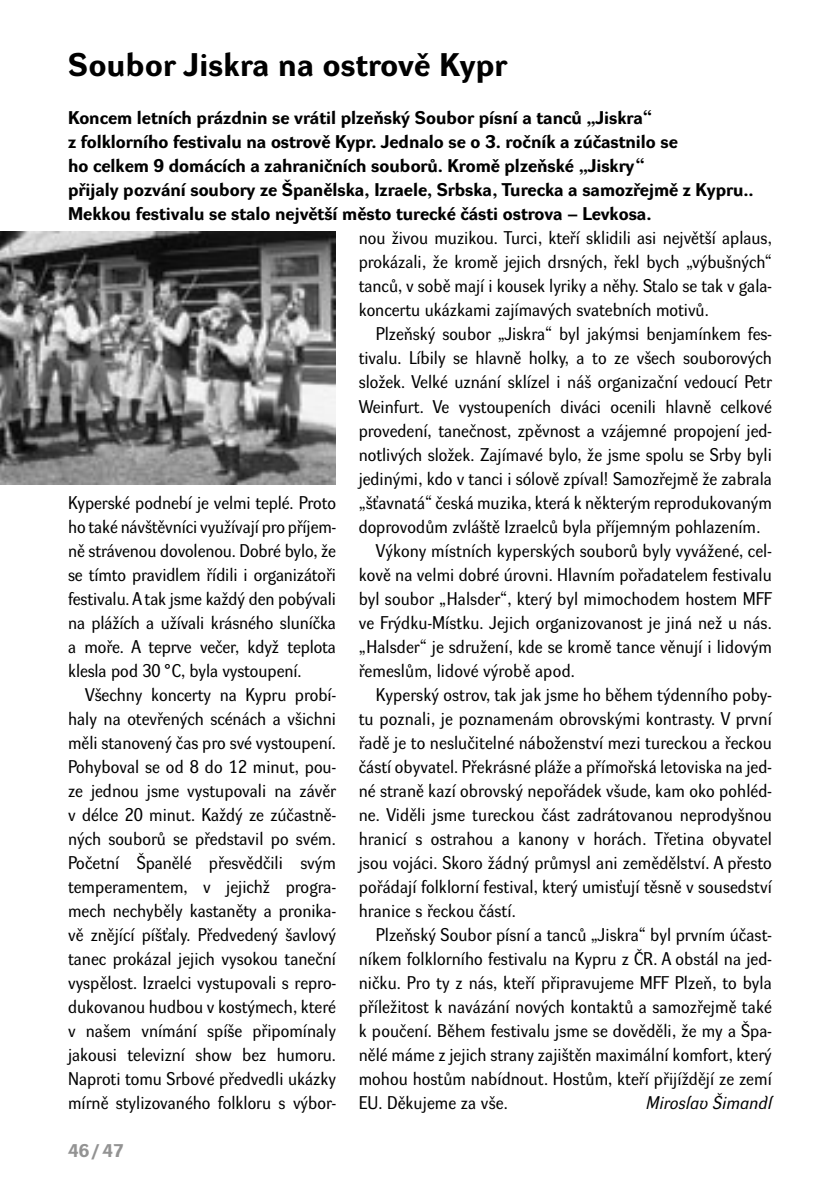
<style>
.page{position:relative;width:840px;height:1191px;background:#fff}
.page>*{position:absolute;margin:0;border:0;box-sizing:border-box;transform-origin:0 0}
.Nadpis_článku{font:700 32px "Dyna Grotesk RECE";letter-spacing:.01em;color:#000}
.ZTsans_cond{font:18px/24px "Dyna Grotesk RCE";letter-spacing:.005em;color:#000;text-align:justify}
.Perex{font:700 18px/24px "Dyna Grotesk RECE";color:#000}
.ZTsans_cond_-_BO{font:18px/24px "Dyna Grotesk RCE";letter-spacing:-.005em;color:#000;text-align:justify}
.ZTsans_cond-2{font:italic 18px "Dyna Grotesk RCE";letter-spacing:.01em;color:#000}
.t1{font:700 18px "Dyna Grotesk RECE";color:#939393}
</style>
<div class="page">
<img style="left:0;top:232px;width:336px;height:252px">
<p class="Nadpis_článku" style="left:68px;top:47px;width:440px">Soubor Jiskra na ostrově Kypr</p>
<p class="Perex" style="left:68px;top:108px;width:686px">Koncem letních prázdnin se vrátil plzeňský Soubor písní a tanců „Jiskra“<br>z folklorního festivalu na ostrově Kypr. Jednalo se o 3 . ročník a zúčastnilo se<br>ho celkem 9 domácích a zahraničních souborů. Kromě plzeňské „Jiskry“<br>přijaly pozvání soubory ze Španělska, Izraele, Srbska, Turecka a samozřejmě z Kypru..<br>Mekkou festivalu se stalo největší město turecké části ostrova – Levkosa.</p>
<p class="ZTsans_cond_-_BO" style="left:68px;top:492px;width:269px">Kyperské podnebí je velmi teplé. Proto ho také návštěvníci využívají pro příjem&shy;ně strávenou dovolenou. Dobré bylo, že se tímto pravidlem řídili i organizátoři festivalu. A tak jsme každý den pobývali na plážích a užívali krásného sluníčka a moře. A teprve večer, když teplota klesla pod 30°C, byla vystoupení.</p>
<p class="ZTsans_cond" style="left:68px;top:684px;width:269px;text-indent:17px">Všechny koncerty na Kypru probí&shy;haly na otevřených scénách a všichni měli stanovený čas pro své vystoupení.<br>Pohyboval se od 8 do 12 minut, pou&shy;ze jednou jsme vystupovali na závěr v délce 20 minut. Každý ze zúčastně&shy;ných souborů se představil po svém.<br>Početní Španělé přesvědčili svým temperamentem, v jejichž progra&shy;mech nechyběly kastaněty a pronika&shy;vě znějící píšťaly. Předvedený šavlový tanec prokázal jejich vysokou taneční vyspělost. Izraelci vystupovali s repro&shy;dukovanou hudbou v kostýmech, které v našem vnímání spíše připomínaly jakousi televizní show bez humoru.<br>Naproti tomu Srbové předvedli ukázky mírně stylizovaného folkloru s výbor-</p>
<p class="t1" style="left:68px;top:1140px;width:56px">46/47</p>
<p class="ZTsans_cond" style="left:358px;top:228px;width:414px">nou živou muzikou. Turci, kteří sklidili asi největší aplaus, prokázali, že kromě jejich drsných, řekl bych „výbušných“ tanců, v sobě mají i kousek lyriky a něhy. Stalo se tak v gala&shy;koncertu ukázkami zajímavých svatebních motivů.</p>
<p class="ZTsans_cond" style="left:358px;top:324px;width:414px;text-indent:17px">Plzeňský soubor „Jiskra“ byl jakýmsi benjamínkem fes&shy;tivalu. Líbily se hlavně holky, a to ze všech souborových složek. Velké uznání sklízel i náš organizační vedoucí Petr Weinfurt. Ve vystoupeních diváci ocenili hlavně celkové provedení, tanečnost, zpěvnost a vzájemné propojení jed&shy;notlivých složek. Zajímavé bylo, že jsme spolu se Srby byli jedinými, kdo v tanci i sólově zpíval! Samozřejmě že zabrala „šťavnatá“ česká muzika, která k některým reprodukovaným doprovodům zvláště Izraelců byla příjemným pohlazením.</p>
<p class="ZTsans_cond" style="left:358px;top:540px;width:414px;text-indent:17px">Výkony místních kyperských souborů byly vyvážené, cel&shy;kově na velmi dobré úrovni. Hlavním pořadatelem festivalu byl soubor „Halsder“, který byl mimochodem hostem MFF ve Frýdku-Místku. Jejich organizovanost je jiná než u nás. „Halsder“ je sdružení, kde se kromě tance věnují i lidovým řemeslům, lidové výrobě apod.</p>
<p class="ZTsans_cond" style="left:358px;top:684px;width:414px;text-indent:17px">Kyperský ostrov, tak jak jsme ho během týdenního poby&shy;tu poznali, je poznamenám obrovskými kontrasty. V první řadě je to neslučitelné náboženství mezi tureckou a řeckou částí obyvatel. Překrásné pláže a přímořská letoviska na jed&shy;né straně kazí obrovský nepořádek všude, kam oko pohléd&shy;ne. Viděli jsme tureckou část zadrátovanou neprodyšnou hranicí s ostrahou a kanony v horách. Třetina obyvatel jsou vojáci. Skoro žádný průmysl ani zemědělství. A přesto pořádají folklorní festival, který umisťují těsně v sousedství hranice s řeckou částí.</p>
<p class="ZTsans_cond" style="left:358px;top:924px;width:414px;text-indent:17px">Plzeňský Soubor písní a tanců „Jiskra“ byl prvním účast&shy;níkem folklorního festivalu na Kypru z ČR. A obstál na jed&shy;ničku. Pro ty z nás, kteří připravujeme MFF Plzeň, to byla příležitost k navázání nových kontaktů a samozřejmě také k poučení. Během festivalu jsme se dověděli, že my a Špa&shy;nělé máme z jejich strany zajištěn maximální komfort, který mohou hostům nabídnout. Hostům, kteří přijíždějí ze zemí EU. Děkujeme za vše.</p>
<p class="ZTsans_cond-2" style="left:646px;top:1091px;width:127px">Miroslav Šimandl</p>
</div>
